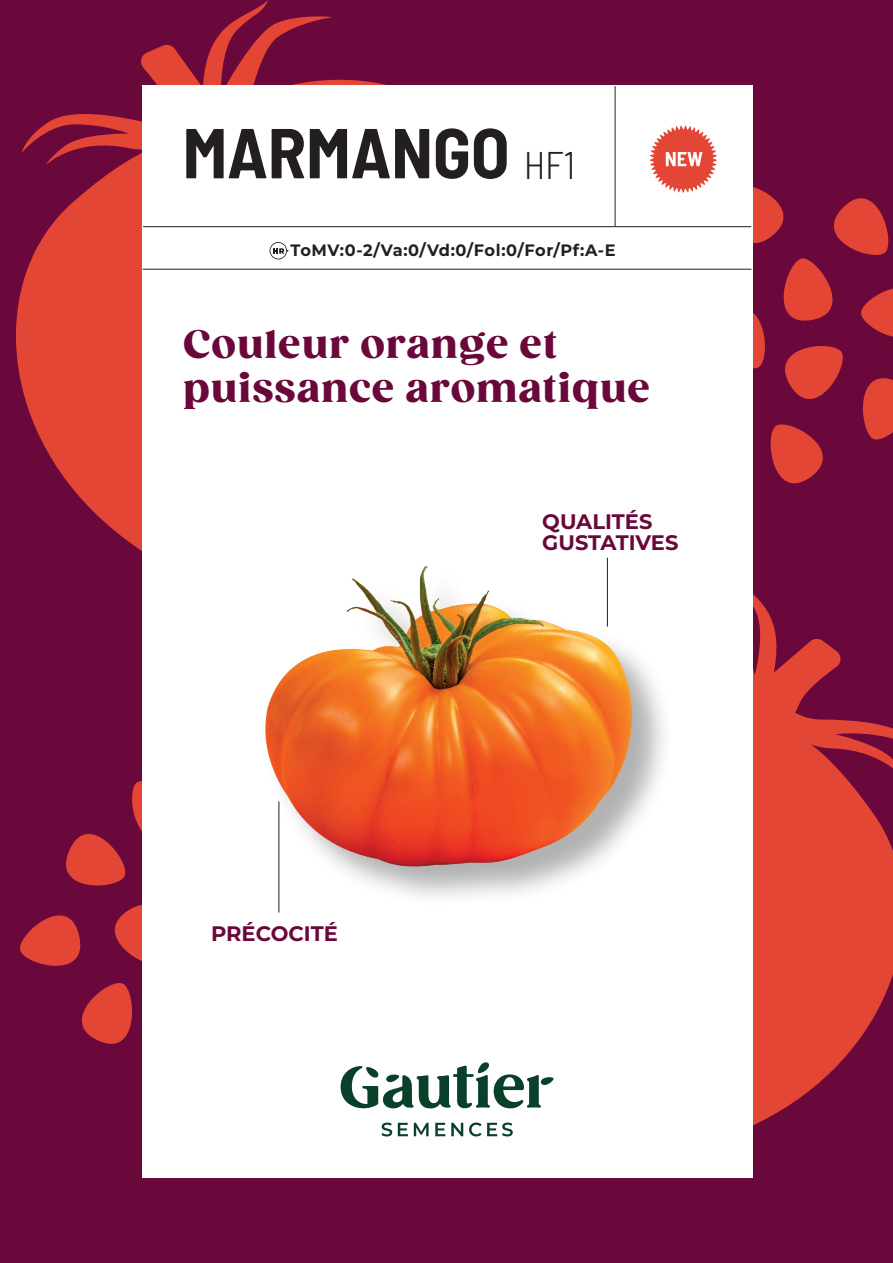
<style>
.page{position:relative;width:893px;height:1263px;background:#6a083b}
.page>*{position:absolute;margin:0;border:0;box-sizing:border-box;transform-origin:0 0}
.t1{font:700 semi-condensed 70.5px "Barlow";color:#231f20}
.t2{font:900 38.25px/44.2px "Gazpacho";letter-spacing:.04em;color:#6a083b}
.t3{font:700 21px/21px "Montserrat";color:#6a083b}
.t4{font:700 16.5px "Montserrat";letter-spacing:.03em;color:#231f20}
.s1{font-weight:300;font-size:38.4px}
</style>
<div class="page">
<svg style="left:16px;top:79px;width:370px;height:472px;fill:#e34634"></svg>
<svg style="left:22px;top:0;width:311px;height:171px"></svg>
<svg style="left:753px;top:784px;width:140px;height:342px;fill:#e34634"></svg>
<svg style="left:753px;top:594px;width:140px;height:190px"></svg>
<div style="left:142px;top:85px;width:611px;height:1093px;background:#fff"></div>
<svg style="left:270px;top:242px;width:19px;height:17px"></svg>
<svg style="left:381px;top:1122px;width:11px;height:14px"></svg>
<svg style="left:398px;top:1123px;width:10px;height:13px"></svg>
<svg style="left:414px;top:1123px;width:15px;height:13px"></svg>
<svg style="left:435px;top:1123px;width:10px;height:13px"></svg>
<svg style="left:451px;top:1123px;width:12px;height:13px"></svg>
<svg style="left:469px;top:1122px;width:44px;height:14px"></svg>
<svg style="left:20px;top:781px;width:534px;height:328px"></svg>
<hr style="left:143px;top:226px;width:608px;height:1px;background:#231f20">
<hr style="left:143px;top:269px;width:608px;height:1px;background:#231f20">
<hr style="left:615px;top:86px;width:1px;height:140px;background:#231f20">
<svg style="left:615px;top:126px;width:278px;height:358px"></svg>
<hr style="left:279px;top:801px;width:1px;height:111px;background:#231f20">
<div style="left:265px;top:567px;width:409px;height:341px;background:#fff"></div>
<img style="left:223px;top:557px;width:441px;height:340px">
<h1 class="t1" style="left:183px;top:102px;width:394px">MARMANGO <span class="s1">HF1</span></h1>
<p class="t4" style="left:291px;top:239px;width:326px">ToMV:0-2/Va:0/Vd:0/Fol:0/For/Pf:A-E</p>
<h2 class="t2" style="left:183px;top:323px;width:468px">Couleur orange et puissance aromatique</h2>
<p class="t3" style="left:211px;top:923px;width:128px">PRÉCOCITÉ</p>
<p class="t3" style="left:542px;top:510px;width:138px">QUALITÉS<br>GUSTATIVES</p>
</div>
